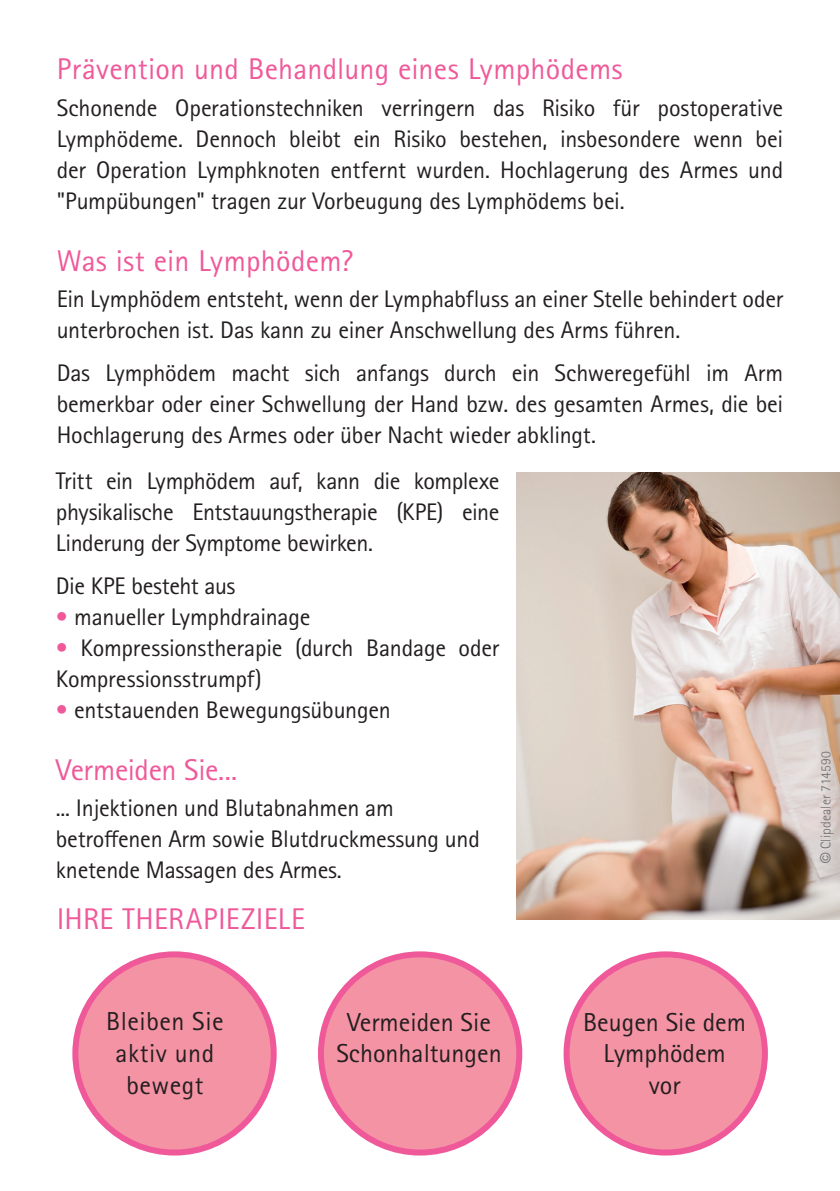
<style>
.page{position:relative;width:840px;height:1191px;background:#fff}
.page>*{position:absolute;margin:0;border:0;box-sizing:border-box;transform-origin:0 0}
.t1{font:30px "Rotis Sans Serif Pro";letter-spacing:.005em;color:#ef599a}
.t2{font:30px "Rotis Sans Serif Pro";letter-spacing:-.015em;color:#ef599a}
.t3{font:26px/31.2px "Rotis Sans Serif Pro";color:#231f20;text-align:center}
.t4{font:26px/32px "Rotis Sans Serif Pro";letter-spacing:.02em;color:#231f20;text-align:center}
.t5{font:24px/31px "Rotis Sans Serif Pro";letter-spacing:-.01em;color:#231f20;text-align:justify}
.t6{font:300 14px "Rotis Sans Serif Pro";letter-spacing:.015em;color:#6c6d70}
.s1{color:#ef599a}
.s2{font-family:"Arial";font-weight:400}
</style>
<div class="page">
<img style="left:516px;top:472px;width:323px;height:447px">
<div style="left:75px;top:954px;width:198px;height:198px;background:#f493a4;border-radius:50%"></div>
<div style="left:72px;top:951px;width:204px;height:204px;border:6px solid #ef599a;border-radius:50%"></div>
<div style="left:321px;top:954px;width:198px;height:198px;background:#f493a4;border-radius:50%"></div>
<div style="left:318px;top:951px;width:204px;height:204px;border:6px solid #ef599a;border-radius:50%"></div>
<div style="left:566px;top:954px;width:198px;height:198px;background:#f493a4;border-radius:50%"></div>
<div style="left:563px;top:951px;width:204px;height:204px;border:6px solid #ef599a;border-radius:50%"></div>
<p class="t1" style="left:57px;top:51px;width:567px">Prävention und Behandlung eines Lymphödems</p>
<p class="t5" style="left:57px;top:92px;width:727px">Schonende Operationstechniken verringern das Risiko für postoperative Lymphödeme. Dennoch bleibt ein Risiko bestehen, insbesondere wenn bei der Operation Lymphknoten entfernt wurden. Hochlagerung des Armes und "Pumpübungen" tragen zur Vorbeugung des Lymphödems bei.</p>
<p class="t1" style="left:57px;top:243px;width:297px">Was ist ein Lymphödem?</p>
<p class="t5" style="left:57px;top:284px;width:727px">Ein Lymphödem entsteht, wenn der Lymphabfluss an einer Stelle behindert oder unterbrochen ist. Das kann zu einer Anschwellung des Arms führen.</p>
<p class="t5" style="left:57px;top:357px;width:727px">Das Lymphödem macht sich anfangs durch ein Schweregefühl im Arm bemerkbar oder einer Schwellung der Hand bzw. des gesamten Armes, die bei Hochlagerung des Armes oder über Nacht wieder abklingt.</p>
<p class="t5" style="left:56px;top:466px;width:445px">Tritt ein Lymphödem auf, kann die komplexe physikalische Entstauungstherapie (KPE) eine Linderung der Symptome bewirken.</p>
<p class="t5" style="left:56px;top:570px;width:181px">Die KPE besteht aus</p>
<p class="t5" style="left:56px;top:601px;width:256px"><span class="s1">•</span> manueller Lymphdrainage</p>
<p class="t5" style="left:56px;top:632px;width:445px"><span class="s1">•</span> Kompressionstherapie (durch Bandage oder<br>Kompressionsstrumpf)</p>
<p class="t5" style="left:56px;top:694px;width:336px"><span class="s1">•</span> entstauenden Bewegungsübungen</p>
<p class="t2" style="left:56px;top:752px;width:183px">Vermeiden Sie...</p>
<p class="t5" style="left:56px;top:793px;width:425px;text-align:left">... Injektionen und Blutabnahmen am betroffenen Arm sowie Blutdruckmessung und knetende Massagen des Armes.</p>
<p class="t1" style="left:57px;top:901px;width:249px">IHRE THERAPIEZIELE</p>
<p class="t4" style="left:106px;top:1006px;width:119px">Bleiben Sie aktiv und bewegt</p>
<p class="t3" style="left:336px;top:1007px;width:167px">Vermeiden Sie<br>Schonhaltungen</p>
<p class="t3" style="left:583px;top:1007px;width:164px">Beugen Sie dem<br>Lymphödem</p>
<p class="t3" style="left:648px;top:1069px;width:33px">vor</p>
<p class="t6" style="left:817px;top:863px;width:113px;rotate:-90deg"><span class="s2">©</span> Clipdealer 714590</p>
</div>
